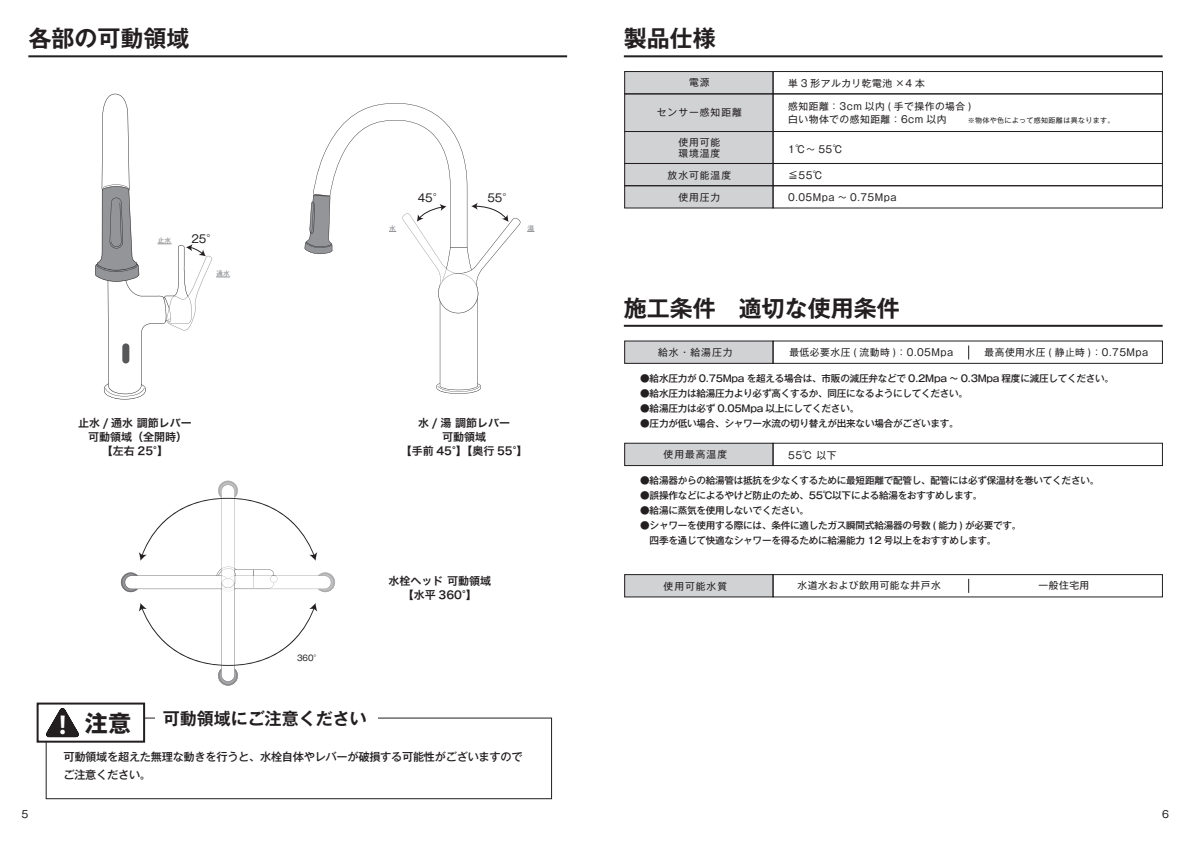
<style>
.page{position:relative;width:1191px;height:842px;background:#fff}
.page>*{position:absolute;margin:0;border:0;box-sizing:border-box;transform-origin:0 0}
.t1{font:700 23px "Gothic MB101 Pr 5 De";color:#231f20}
.t2{font:700 23px "Gothic MB101 Pr 5";color:#231f20}
.t3{font:700 17px "Gothic MB101 Pr 5 De";color:#231f20}
.t4{font:500 11.2px/18px "Gothic MB101 Pr 5";letter-spacing:-.025em;color:#231f20}
.t5{font:11px/14px "Hira Kaku Pro W6";color:#231f20;text-align:center}
.t6{font:10.9px "Gothic MB101 Pr 5";color:#231f20}
.t7{font:10px "Gothic MB101 Pr 5";color:#231f20}
.t8{font:9.8px/12.8px "Gothic MB101 Pr 5";letter-spacing:.05em;color:#231f20}
.t9{font:9.8px/11.6px "Gothic MB101 Pr 5";letter-spacing:.1em;color:#231f20}
.t10{font:500 9.6px/15px "Gothic MB101 Pr 5";letter-spacing:-.025em;color:#231f20}
.t11{font:8px "Gothic MB101 Pr 5";color:#231f20}
.t12{font:7px "Gothic MB101 Pr 5";letter-spacing:.05em;color:#231f20}
.t13{font:500 6.7px "Gothic MB101 Pr 5";color:#939598}
.s1{font-family:"Koz Go Pr 6 N";font-size:23.9px;color:#fff}
.s2{font-family:"Koz Go Pr 6 N"}
</style>
<div class="page">
<div style="left:624px;top:71px;width:149px;height:137px;background:#d1d2d4"></div>
<div style="left:624px;top:341px;width:149px;height:22px;background:#d1d2d4"></div>
<div style="left:624px;top:443px;width:149px;height:22px;background:#d1d2d4"></div>
<div style="left:624px;top:575px;width:149px;height:22px;background:#d1d2d4"></div>
<svg style="left:121px;top:481px;width:214px;height:204px"></svg>
<svg style="left:95px;top:94px;width:135px;height:305px"></svg>
<svg style="left:304px;top:103px;width:230px;height:291px"></svg>
<hr style="left:28px;top:55px;width:539px;height:2px;background:#231f20">
<hr style="left:624px;top:55px;width:538px;height:2px;background:#231f20">
<div style="left:46px;top:717px;width:506px;height:82px;background:#fff;border:1px solid #231f20"></div>
<div style="left:37px;top:702px;width:108px;height:41px;background:#fff;border:2px solid #231f20"></div>
<svg style="left:46px;top:708px;width:33px;height:29px"></svg>
<div style="left:155px;top:708px;width:223px;height:23px;background:#fff"></div>
<div style="left:624px;top:71px;width:149px;height:23px;border:1px solid #231f20"></div>
<div style="left:772px;top:71px;width:391px;height:23px;border:1px solid #231f20"></div>
<div style="left:624px;top:185px;width:149px;height:23px;border:1px solid #231f20"></div>
<div style="left:772px;top:185px;width:391px;height:23px;border:1px solid #231f20"></div>
<div style="left:624px;top:93px;width:149px;height:39px;border:1px solid #231f20"></div>
<div style="left:772px;top:93px;width:391px;height:39px;border:1px solid #231f20"></div>
<div style="left:624px;top:131px;width:149px;height:33px;border:1px solid #231f20"></div>
<div style="left:772px;top:131px;width:391px;height:33px;border:1px solid #231f20"></div>
<hr style="left:624px;top:325px;width:538px;height:2px;background:#231f20">
<div style="left:624px;top:340px;width:149px;height:24px;border:1px solid #231f20"></div>
<div style="left:772px;top:340px;width:391px;height:24px;border:1px solid #231f20"></div>
<div style="left:624px;top:443px;width:149px;height:23px;border:1px solid #231f20"></div>
<div style="left:772px;top:443px;width:391px;height:23px;border:1px solid #231f20"></div>
<svg style="left:968px;top:345px;width:1px;height:14px"></svg>
<div style="left:624px;top:574px;width:149px;height:23px;border:1px solid #231f20"></div>
<div style="left:772px;top:574px;width:391px;height:23px;border:1px solid #231f20"></div>
<svg style="left:968px;top:579px;width:1px;height:14px"></svg>
<h1 class="t1" style="left:28px;top:19px;width:163px">各部の可動領域</h1>
<p class="t13" style="left:158px;top:235px;width:15px">止水</p>
<p class="t6" style="left:191px;top:229px;width:27px">25°</p>
<p class="t13" style="left:216px;top:268px;width:15px">通水</p>
<p class="t5" style="left:78px;top:416px;width:115px">止水 / 通水 調節レバー可動領域（全開時）<br>【左右 25°】</p>
<p class="t11" style="left:297px;top:651px;width:26px">360°</p>
<p class="t6" style="left:418px;top:189px;width:27px">45°</p>
<p class="t6" style="left:487px;top:189px;width:27px">55°</p>
<p class="t13" style="left:389px;top:223px;width:8px">水</p>
<p class="t13" style="left:527px;top:223px;width:8px">湯</p>
<p class="t5" style="left:401px;top:416px;width:128px">水 / 湯 調節レバー<br>可動領域<br>【手前 45°】【奥行 55°】</p>
<p class="t5" style="left:388px;top:574px;width:104px">水栓ヘッド 可動領域【水平 360°】</p>
<h2 class="t3" style="left:163px;top:705px;width:205px">可動領域にご注意ください</h2>
<h1 class="t2" style="left:51px;top:704px;width:82px"><span class="s1">！</span>注意</h1>
<p class="t4" style="left:63px;top:747px;width:460px">可動領域を超えた無理な動きを行うと、水栓自体やレバーが破損する可能性がございますのでご注意ください。</p>
<h1 class="t1" style="left:624px;top:19px;width:93px">製品仕様</h1>
<p class="t8" style="left:689px;top:75px;width:22px">電源</p>
<p class="t8" style="left:788px;top:76px;width:138px">単 3 形アルカリ乾電池 ×4 本</p>
<p class="t8" style="left:788px;top:99px;width:185px">感知距離：3cm 以内 ( 手で操作の場合 )白い物体での感知距離：6cm 以内</p>
<p class="t9" style="left:657px;top:106px;width:87px">センサー感知距離</p>
<p class="t9" style="left:678px;top:135px;width:44px">使用可能環境温度</p>
<p class="t8" style="left:667px;top:168px;width:65px">放水可能温度</p>
<p class="t8" style="left:678px;top:190px;width:44px">使用圧力</p>
<p class="t12" style="left:967px;top:114px;width:148px">※物体や色によって感知距離は異なります。</p>
<p class="t8" style="left:788px;top:142px;width:56px">1℃～ 55℃</p>
<p class="t8" style="left:788px;top:168px;width:36px">≦55℃</p>
<p class="t8" style="left:788px;top:190px;width:110px">0.05Mpa ～ 0.75Mpa</p>
<h1 class="t1" style="left:624px;top:289px;width:277px">施工条件　適切な使用条件</h1>
<p class="t8" style="left:658px;top:345px;width:76px">給水・給湯圧力</p>
<p class="t8" style="left:789px;top:345px;width:360px">最低必要水圧 ( 流動時 )：0.05Mpa　　　最高使用水圧 ( 静<span class="s2">止</span>時 )：0.75Mpa</p>
<p class="t10" style="left:640px;top:370px;width:475px">●給水圧力が 0.75Mpa を超える場合は、市販の減圧弁などで 0.2Mpa ～ 0.3Mpa 程度に減圧してください。</p>
<p class="t10" style="left:640px;top:385px;width:329px">●給水圧力は給湯圧力より必ず高くするか、同圧になるようにしてください。</p>
<p class="t10" style="left:640px;top:400px;width:220px">●給湯圧力は必ず 0.05Mpa 以上にしてください。</p>
<p class="t10" style="left:640px;top:415px;width:320px">●圧力が低い場合、シャワー水流の切り替えが出来ない場合がございます。</p>
<p class="t8" style="left:663px;top:447px;width:65px">使用最高温度</p>
<p class="t8" style="left:788px;top:448px;width:50px">55℃ 以下</p>
<p class="t10" style="left:640px;top:472px;width:460px">●給湯器からの給湯管は抵抗を少なくするために最短距離で配管し、配管には必ず保温材を巻いてください。</p>
<p class="t10" style="left:640px;top:487px;width:343px">●誤操作などによるやけど防止のため、55℃以下による給湯をおすすめします。</p>
<p class="t10" style="left:640px;top:502px;width:170px">●給湯に蒸気を使用しないでください。</p>
<p class="t10" style="left:640px;top:517px;width:383px">●シャワーを使用する際には、条件に適したガス瞬間式給湯器の号数 ( 能力 ) が必要です。　四季を通じて快適なシャワーを得るために給湯能力 12 号以上をおすすめします。</p>
<p class="t8" style="left:663px;top:579px;width:65px">使用可能水質</p>
<p class="t8" style="left:797px;top:578px;width:145px">水道水および飲用可能な井戸水</p>
<p class="t8" style="left:1038px;top:578px;width:52px">一般住宅用</p>
<p class="t7" style="left:21px;top:805px;width:8px">5</p>
<p class="t7" style="left:1162px;top:805px;width:8px">6</p>
</div>
